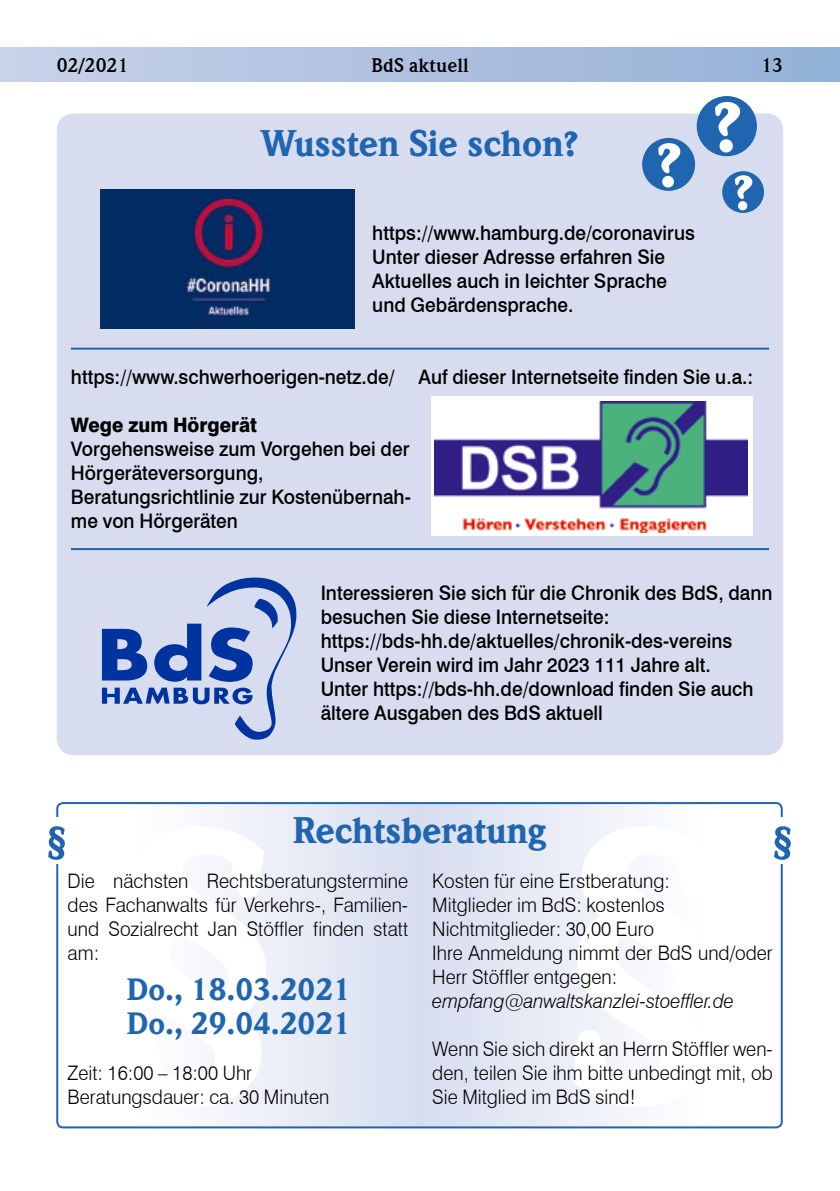
<style>
.page{position:relative;width:840px;height:1191px;background:#fff}
.page>*{position:absolute;margin:0;border:0;box-sizing:border-box;transform-origin:0 0}
.t1{font:900 36px "Weidemann Std";color:#2065af}
.t2{font:900 30px/34px "Weidemann Std";color:#2065af}
.t3{font:500 20px/24px "Swiss 721 BT";color:#000;scale:.95 1}
.t4{font:300 20px/24px "Swiss 721 BT";color:#000;text-align:justify;scale:.95 1}
.t5{font:italic 300 20px "Swiss 721 BT";color:#000;scale:.95 1}
.t6{font:700 20px "Weidemann IT Cby BT";color:#000}
.t7{font:800 20px "Swiss 721 BT";color:#000;scale:.95 1}
</style>
<div class="page">
<div style="left:0;top:47px;width:839px;height:34px;background:linear-gradient(to right,#c9d1e9,#94b0d6)"></div>
<div style="left:57px;top:113px;width:725px;height:642px;background:#d7ddef;border-radius:17px"></div>
<img style="left:100px;top:190px;width:254px;height:139px">
<div style="left:431px;top:396px;width:321px;height:139px;background:#fff"></div>
<img style="left:434px;top:401px;width:313px;height:131px">
<svg style="left:102px;top:577px;width:194px;height:163px"></svg>
<hr style="left:71px;top:348px;width:697px;height:2px;background:#2065af">
<hr style="left:71px;top:548px;width:697px;height:2px;background:#2065af">
<svg style="left:57px;top:803px;width:724px;height:324px"></svg>
<div style="left:56px;top:802px;width:726px;height:326px;border:2px solid #2065af;border-radius:6px"></div>
<svg style="left:572px;top:826px;width:139px;height:281px"></svg>
<svg style="left:127px;top:826px;width:139px;height:281px"></svg>
<div style="left:50px;top:817px;width:14px;height:47px;background:#fff"></div>
<div style="left:776px;top:817px;width:13px;height:47px;background:#fff"></div>
<svg style="left:48px;top:826px;width:17px;height:34px"></svg>
<svg style="left:773px;top:826px;width:17px;height:34px"></svg>
<div style="left:641px;top:138px;width:53px;height:53px;background:#2065af;border-radius:50%"></div>
<svg style="left:658px;top:143px;width:22px;height:44px"></svg>
<div style="left:696px;top:96px;width:60px;height:60px;background:#2065af;border-radius:50%"></div>
<svg style="left:715px;top:102px;width:24px;height:50px"></svg>
<div style="left:721px;top:171px;width:42px;height:42px;background:#2065af;border-radius:50%"></div>
<svg style="left:735px;top:175px;width:17px;height:35px"></svg>
<p class="t6" style="left:57px;top:53px;width:73px">02/2021</p>
<p class="t6" style="left:371px;top:53px;width:99px">BdS aktuell</p>
<p class="t6" style="left:760px;top:53px;width:21px">13</p>
<h1 class="t1" style="left:261px;top:122px;width:318px">Wussten Sie schon?</h1>
<p class="t3" style="left:372px;top:221px;width:341px">https://www.hamburg.de/coronavirus Unter dieser Adresse erfahren Sie Aktuelles auch in leichter Sprache und Gebärdensprache.</p>
<p class="t3" style="left:71px;top:365px;width:719px">https://www.schwerhoerigen-netz.de/ Auf dieser Internetseite finden Sie u.a.:</p>
<p class="t7" style="left:71px;top:413px;width:197px">Wege zum Hörgerät</p>
<p class="t3" style="left:71px;top:437px;width:359px">Vorgehensweise zum Vorgehen bei der<br>Hörgeräteversorgung,<br>Beratungsrichtlinie zur Kostenübernah&shy;me von Hörgeräten</p>
<p class="t3" style="left:320px;top:581px;width:477px">Interessieren Sie sich für die Chronik des BdS, dann besuchen Sie diese Internetseite: https://bds-hh.de/aktuelles/chronik-des-vereins Unser Verein wird im Jahr 2023 111 Jahre alt.<br>Unter https://bds-hh.de/download finden Sie auch ältere Ausgaben des BdS aktuell</p>
<h1 class="t1" style="left:292px;top:809px;width:255px">Rechtsberatung</h1>
<p class="t4" style="left:68px;top:869px;width:360px">Die nächsten Rechtsberatungstermine des Fachanwalts für Verkehrs-, Familien&shy;und Sozialrecht Jan Stöffler finden statt am:</p>
<h2 class="t2" style="left:127px;top:973px;width:225px">Do., 18.03.2021<br>Do., 29.04.2021</h2>
<p class="t4" style="left:68px;top:1061px;width:277px">Zeit: 16:00 – 18:00 Uhr<br>Beratungsdauer: ca. 30 Minuten</p>
<p class="t4" style="left:432px;top:869px;width:360px;text-align:left">Kosten für eine Erstberatung:<br>Mitglieder im BdS: kostenlos<br>Nichtmitglieder: 30,00 Euro<br>Ihre Anmeldung nimmt der BdS und/oder<br>Herr Stöffler entgegen:</p>
<p class="t5" style="left:432px;top:989px;width:319px">empfang@anwaltskanzlei-stoeffler.de</p>
<p class="t4" style="left:432px;top:1037px;width:360px">Wenn Sie sich direkt an Herrn Stöffler wen&shy;den, teilen Sie ihm bitte unbedingt mit, ob Sie Mitglied im BdS sind!</p>
</div>
